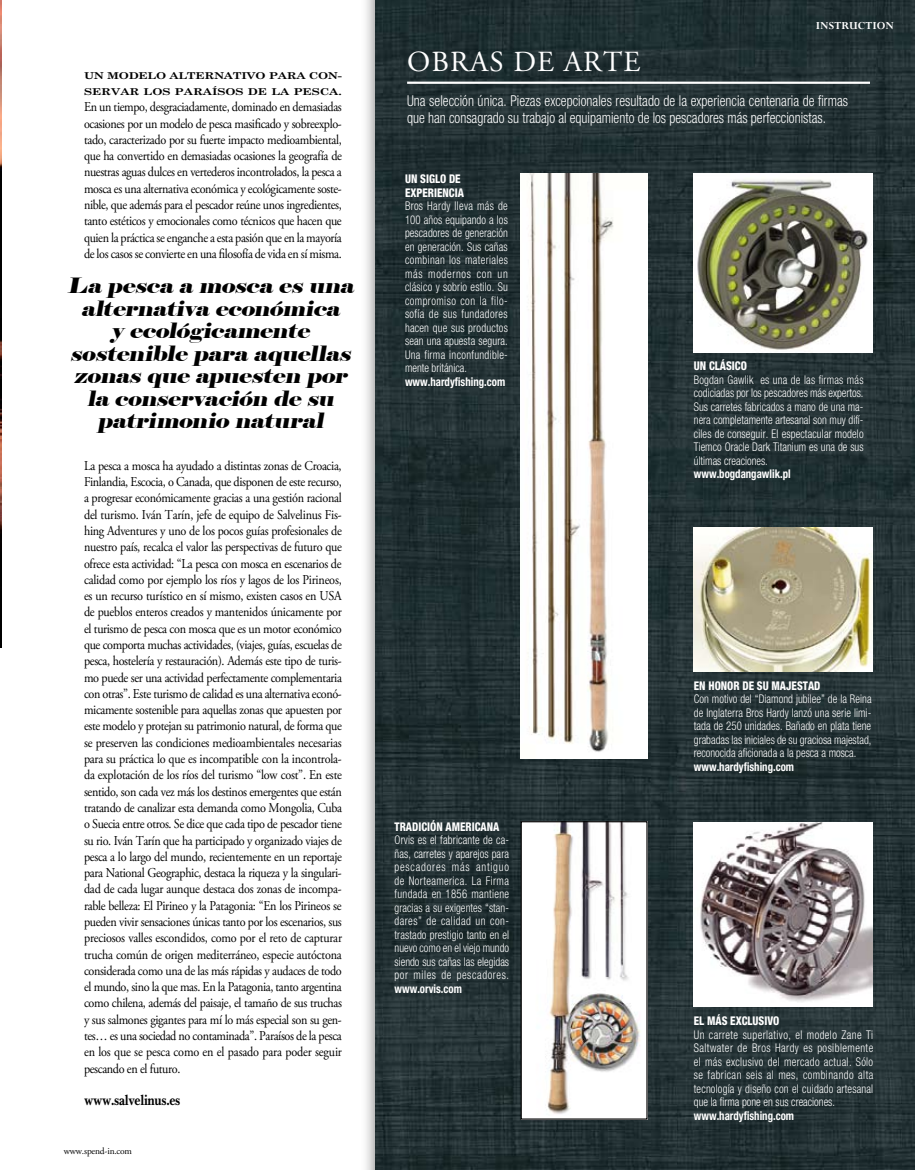
<style>
.page{position:relative;width:915px;height:1170px;background:#fff}
.page>*{position:absolute;margin:0;border:0;box-sizing:border-box;transform-origin:0 0}
.t1{font:29.1px "Adobe Garamond Pro";letter-spacing:.04em;color:#fff}
.t2{font:italic 21px/22.5px "Elephant";color:#000;text-align:center;scale:1.14 1}
.t3{font:300 condensed 15px/16.5px "Helvetica Neue";color:#fff;scale:.9 1}
.t4{font:700 14.85px "Baskerville Handcut";letter-spacing:-.025em;color:#000;scale:.82 1}
.t5{font:13.5px/16.4px "Adobe Garamond Pro";letter-spacing:-.03em;color:#000;text-align:justify;scale:.9 1}
.t6{font:300 condensed 12px/13.5px "Helvetica Neue";color:#fff;text-align:justify;scale:.9 1}
.t7{font:700 condensed 12px "Helvetica Neue";color:#fff;scale:.9 1}
.t8{font:800 condensed 12px/13.5px "Helvetica Neue";color:#fff;scale:.9 1}
.t9{font:700 12px "Perpetua";letter-spacing:.015em;color:#fff}
.t10{font:700 9.45px/16.4px "Century Schoolbook";letter-spacing:-.02em;color:#000;scale:1.29 1}
.t11{font:9.45px "Adobe Garamond Pro";letter-spacing:-.02em;color:#000}
</style>
<div class="page">
<div style="left:361px;top:0;width:553px;height:1169px;background:#000;opacity:.5"></div>
<img style="left:375px;top:0;width:539px;height:1169px">
<img style="left:520px;top:173px;width:127px;height:585px">
<hr style="left:407px;top:82px;width:462px;height:2px;background:#fff">
<img style="left:693px;top:173px;width:179px;height:179px">
<img style="left:522px;top:823px;width:123px;height:294px">
<div style="left:520px;top:821px;width:127px;height:298px;border:1px solid #000"></div>
<img style="left:693px;top:822px;width:179px;height:184px">
<img style="left:693px;top:528px;width:179px;height:143px">
<img style="left:0;top:0;width:1px;height:647px">
<p class="t10" style="left:84px;top:67px;width:201px">UN MODELO ALTERNATIVO PARA CON-<br>SERVAR LOS PARAÍSOS DE LA PESCA.</p>
<p class="t5" style="left:84px;top:99px;width:288px">En un tiempo, desgraciadamente, dominado en demasiadas ocasiones por un modelo de pesca masificado y sobreexplo&shy;tado, caracterizado por su fuerte impacto medioambiental, que ha convertido en demasiadas ocasiones la geografía de nuestras aguas dulces en vertederos incontrolados, la pesca a mosca es una alternativa económica y ecológicamente soste&shy;nible, que además para el pescador reúne unos ingredientes, tanto estéticos y emocionales como técnicos que hacen que quien la práctica se enganche a esta pasión que en la mayoría de los casos se convierte en una filosofía de vida en sí misma.</p>
<h2 class="t2" style="left:67px;top:275px;width:257px">La pesca a mosca es una alternativa económica<br>y ecológicamente sostenible p ara aquellas zonas que apuesten por la conservación de su<br>p atrimonio natural</h2>
<p class="t5" style="left:84px;top:457px;width:288px">La pesca a mosca ha ayudado a distintas zonas de Croacia, Finlandia, Escocia, o Canada, que disponen de este recurso, a progresar económicamente gracias a una gestión racional del turismo. Iván Tarín, jefe de equipo de Salvelinus Fis&shy;hing Adventures y uno de los pocos guías profesionales de nuestro país, recalca el valor las perspectivas de futuro que ofrece esta actividad: “La pesca con mosca en escenarios de calidad como por ejemplo los ríos y lagos de los Pirineos, es un recurso turístico en sí mismo, existen casos en USA de pueblos enteros creados y mantenidos únicamente por el turismo de pesca con mosca que es un motor económico que comporta muchas actividades, (viajes, guías, escuelas de pesca, hostelería y restauración). Además este tipo de turis&shy;mo puede ser una actividad perfectamente complementaria con otras”. Este turismo de calidad es una alternativa econó&shy;micamente sostenible para aquellas zonas que apuesten por este modelo y protejan su patrimonio natural, de forma que se preserven las condiciones medioambientales necesarias para su práctica lo que es incompatible con la incontrola&shy;da explotación de los ríos del turismo “low cost”. En este sentido, son cada vez más los destinos emergentes que están tratando de canalizar esta demanda como Mongolia, Cuba o Suecia entre otros. Se dice que cada tipo de pescador tiene su rio. Iván Tarín que ha participado y organizado viajes de pesca a lo largo del mundo, recientemente en un reportaje para National Geographic, destaca la riqueza y la singulari&shy;dad de cada lugar aunque destaca dos zonas de incompa&shy;rable belleza: El Pirineo y la Patagonia: “En los Pirineos se pueden vivir sensaciones únicas tanto por los escenarios, sus preciosos valles escondidos, como por el reto de capturar trucha común de origen mediterráneo, especie autóctona considerada como una de las más rápidas y audaces de todo el mundo, sino la que mas. En la Patagonia, tanto argentina como chilena, además del paisaje, el tamaño de sus truchas y sus salmones gigantes para mí lo más especial son su gen&shy;tes… es una sociedad no contaminada”. Paraísos de la pesca en los que se pesca como en el pasado para poder seguir pescando en el futuro.</p>
<p class="t4" style="left:84px;top:1091px;width:119px">www.salvelinus.es</p>
<p class="t11" style="left:64px;top:1145px;width:70px">www.spend-in.com</p>
<p class="t9" style="left:815px;top:18px;width:79px">instruction</p>
<h1 class="t1" style="left:407px;top:44px;width:235px">OBRAS DE ARTE</h1>
<p class="t3" style="left:407px;top:93px;width:491px">Una selección única. Piezas excepcionales resultado de la experiencia centenaria de firmas que han consagrado su trabajo al equipamiento de los pescadores más perfeccionistas.</p>
<p class="t8" style="left:405px;top:172px;width:67px">UN SIGLO DE<br>EXPERIENCIA</p>
<p class="t6" style="left:405px;top:199px;width:116px">Bros Hardy lleva más de 100 años equipando a los pescadores de generación en generación. Sus cañas combinan los materiales más modernos con un clásico y sobrio estilo. Su compromiso con la filo&shy;sofía de sus fundadores hacen que sus productos sean una apuesta segura.<br>Una firma inconfundible&shy;mente británica.</p>
<p class="t7" style="left:405px;top:374px;width:113px">www.hardyfishing.com</p>
<p class="t8" style="left:394px;top:819px;width:118px">TRADICIÓN AMERICANA</p>
<p class="t6" style="left:394px;top:833px;width:129px">Orvis es el fabricante de ca&shy;ñas, carretes y aparejos para pescadores más antiguo de Norteamerica. La Firma fundada en 1856 mantiene gracias a su exigentes “stan&shy;dares” de calidad un con&shy;trastado prestigio tanto en el nuevo como en el viejo mundo siendo sus cañas las elegidas por miles de pescadores.</p>
<p class="t7" style="left:394px;top:981px;width:76px">www.orvis.com</p>
<p class="t8" style="left:693px;top:359px;width:60px">UN CLÁSICO</p>
<p class="t6" style="left:693px;top:372px;width:190px">Bogdan Gawlik es una de las firmas más codiciadas por los pescadores más expertos.<br>Sus carretes fabricados a mano de una ma&shy;nera completamente artesanal son muy difí&shy;ciles de conseguir. El espectacular modelo Tiemco Oracle Dark Titanium es una de sus últimas creaciones.</p>
<p class="t7" style="left:693px;top:467px;width:109px">www.bogdangawlik.pl</p>
<p class="t8" style="left:693px;top:678px;width:142px">EN HONOR DE SU MAJESTAD</p>
<p class="t6" style="left:693px;top:692px;width:199px">Con motivo del “Diamond jubilee” de la Reina de Inglaterra Bros Hardy lanzó una serie limi&shy;tada de 250 unidades. Bañado en plata tiene grabadas las iniciales de su graciosa majestad, reconocida aficionada a la pesca a mosca.</p>
<p class="t7" style="left:693px;top:759px;width:113px">www.hardyfishing.com</p>
<p class="t8" style="left:693px;top:1013px;width:96px">EL MÁS EXCLUSIVO</p>
<p class="t6" style="left:693px;top:1027px;width:201px">Un carrete superlativo, el modelo Zane Ti Saltwater de Bros Hardy es posiblemente el más exclusivo del mercado actual. Sólo se fabrican seis al mes, combinando alta tecnología y diseño con el cuidado artesanal que la firma pone en sus creaciones.</p>
<p class="t7" style="left:693px;top:1107px;width:113px">www.hardyfishing.com</p>
</div>
